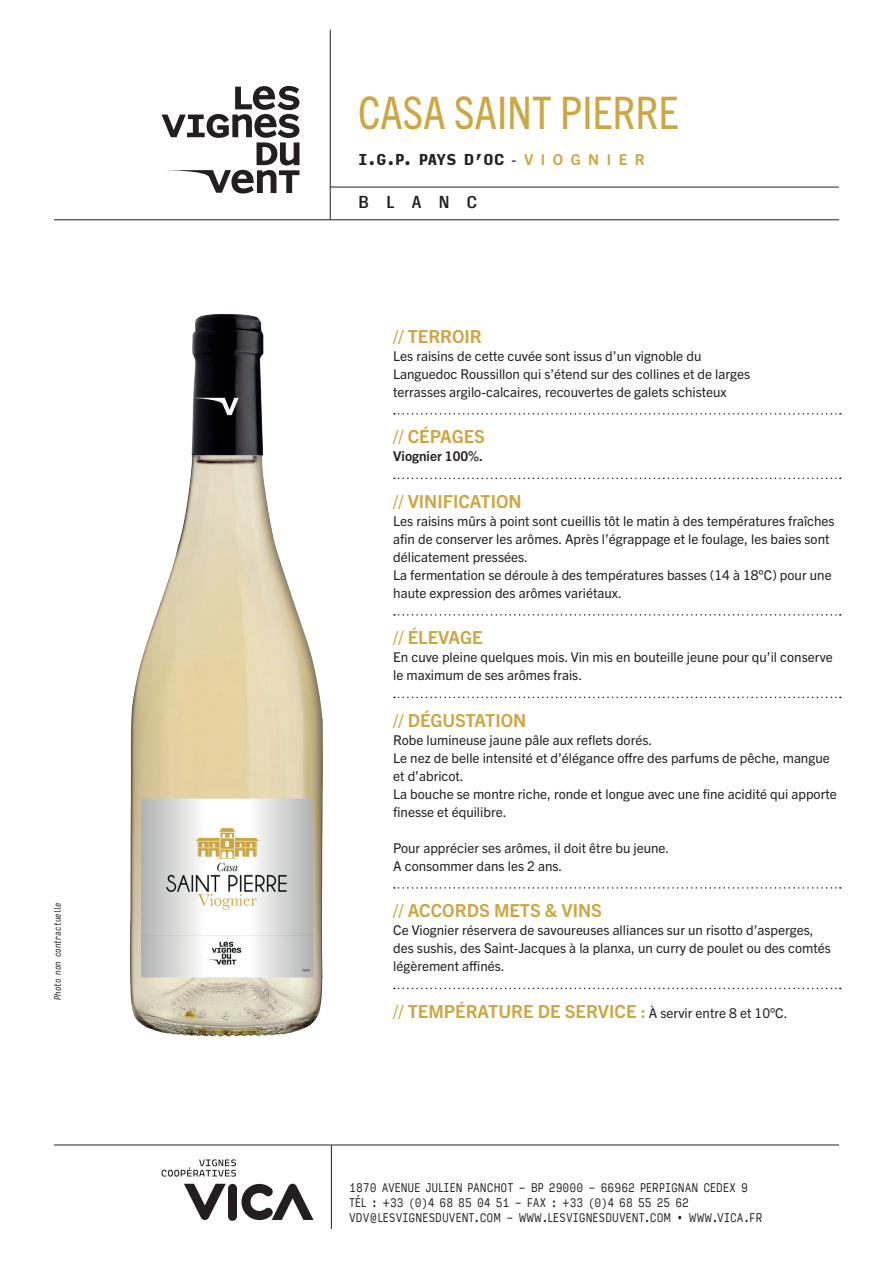
<style>
.page{position:relative;width:893px;height:1263px;background:#fff}
.page>*{position:absolute;margin:0;border:0;box-sizing:border-box;transform-origin:0 0}
.t1{font:condensed 45px "Trade Gothic Next LT Pro";color:#cca641}
.t2{font:700 18px "Trade Gothic Next LT Pro";color:#cca641}
.t3{font:500 16.5px "Input Sans Condensed";letter-spacing:1em;color:#231f20}
.t4{font:900 15px "Input Sans Condensed";letter-spacing:-.02em;color:#231f20}
.t5{font:13.5px/18px "Trade Gothic Next LT Pro";color:#231f20}
.t6{font:700 13.5px "Trade Gothic Next LT Pro";color:#231f20}
.t7{font:12px/15px "Input Sans Condensed";color:#231f20;scale:.9 1}
.t8{font:italic 9px "Input Sans Condensed";color:#231f20;scale:.9 1}
.s1{font-family:"Trade Gothic Next LT Pro";font-weight:400}
.s2{font-family:"Trade Gothic Next LT Pro";font-weight:700;color:#cca641}
.s3{font-weight:400;font-size:13.5px;color:#231f20}
</style>
<div class="page">
<hr style="left:54px;top:1144px;width:785px;height:1px;background:#231f20">
<hr style="left:54px;top:219px;width:785px;height:1px;background:#231f20">
<hr style="left:330px;top:187px;width:509px;height:1px;background:#231f20">
<svg style="left:162px;top:86px;width:137px;height:108px"></svg>
<svg style="left:394px;top:413px;width:447px;height:2px"></svg>
<svg style="left:394px;top:478px;width:447px;height:1px"></svg>
<svg style="left:394px;top:614px;width:447px;height:2px"></svg>
<svg style="left:394px;top:697px;width:447px;height:1px"></svg>
<svg style="left:394px;top:887px;width:447px;height:2px"></svg>
<svg style="left:394px;top:988px;width:447px;height:1px"></svg>
<hr style="left:330px;top:30px;width:1px;height:189px;background:#231f20">
<hr style="left:331px;top:1145px;width:1px;height:84px;background:#231f20">
<svg style="left:162px;top:1159px;width:74px;height:17px"></svg>
<svg style="left:184px;top:1183px;width:130px;height:38px"></svg>
<img style="left:130px;top:313px;width:193px;height:724px">
<p class="t8" style="left:49px;top:1000px;width:111px;rotate:-90deg">Photo non contractuelle</p>
<h1 class="t1" style="left:358px;top:82px;width:322px">CASA SAINT PIERRE</h1>
<p class="t4" style="left:358px;top:146px;width:288px">I.G.P. PAYS D’OC <span class="s1">-</span> <span class="s2">V I O G N I E R</span></p>
<p class="t3" style="left:358px;top:187px;width:121px">BLANC</p>
<h2 class="t2" style="left:393px;top:323px;width:90px">// TERROIR</h2>
<p class="t5" style="left:393px;top:346px;width:358px">Les raisins de cette cuvée sont issus d’un vignoble du<br>Languedoc Roussillon qui s’étend sur des collines et de larges terrasses argilo-calcaires, recouvertes de galets schisteux</p>
<h2 class="t2" style="left:393px;top:424px;width:93px">// CÉPAGES</h2>
<p class="t6" style="left:393px;top:447px;width:91px">Viognier 100%.</p>
<h2 class="t2" style="left:393px;top:488px;width:130px">// VINIFICATION</h2>
<p class="t5" style="left:393px;top:511px;width:443px">Les raisins mûrs à point sont cueillis tôt le matin à des températures fraîches afin de conserver les arômes. Après l’égrappage et le foulage, les baies sont délicatement pressées.<br>La fermentation se déroule à des températures basses (14 à 18°C) pour une haute expression des arômes variétaux.</p>
<h2 class="t2" style="left:393px;top:625px;width:91px">// ÉLEVAGE</h2>
<p class="t5" style="left:393px;top:647px;width:441px">En cuve pleine quelques mois. Vin mis en bouteille jeune pour qu’il conserve le maximum de ses arômes frais.</p>
<h2 class="t2" style="left:393px;top:707px;width:135px">// DÉGUSTATION</h2>
<p class="t5" style="left:393px;top:730px;width:445px">Robe lumineuse jaune pâle aux reflets dorés.<br>Le nez de belle intensité et d’élégance offre des parfums de pêche, mangue et d’abricot.<br>La bouche se montre riche, ronde et longue avec une fine acidité qui apporte finesse et équilibre.</p>
<p class="t5" style="left:393px;top:838px;width:278px">Pour apprécier ses arômes, il doit être bu jeune.<br>A consommer dans les 2 ans.</p>
<h2 class="t2" style="left:393px;top:898px;width:210px">// ACCORDS METS &amp; VINS</h2>
<p class="t5" style="left:393px;top:920px;width:439px">Ce Viognier réservera de savoureuses alliances sur un risotto d’asperges, des sushis, des Saint-Jacques à la planxa, un curry de poulet ou des comtés légèrement affinés.</p>
<h2 class="t2" style="left:393px;top:998px;width:396px">// TEMPÉRATURE DE SERVICE : <span class="s3">À servir entre 8 et 10°C.</span></h2>
<p class="t7" style="left:349px;top:1179px;width:461px">1870 AVENUE JULIEN PANCHOT - BP 29000 - 66962 PERPIGNAN CEDEX 9<br>TÉL : +33 (0)4 68 85 04 51 - FAX : +33 (0)4 68 55 25 62<br>VDV@LESVIGNESDUVENT.COM - WWW.LESVIGNESDUVENT.COM • WWW.VICA.FR</p>
</div>
